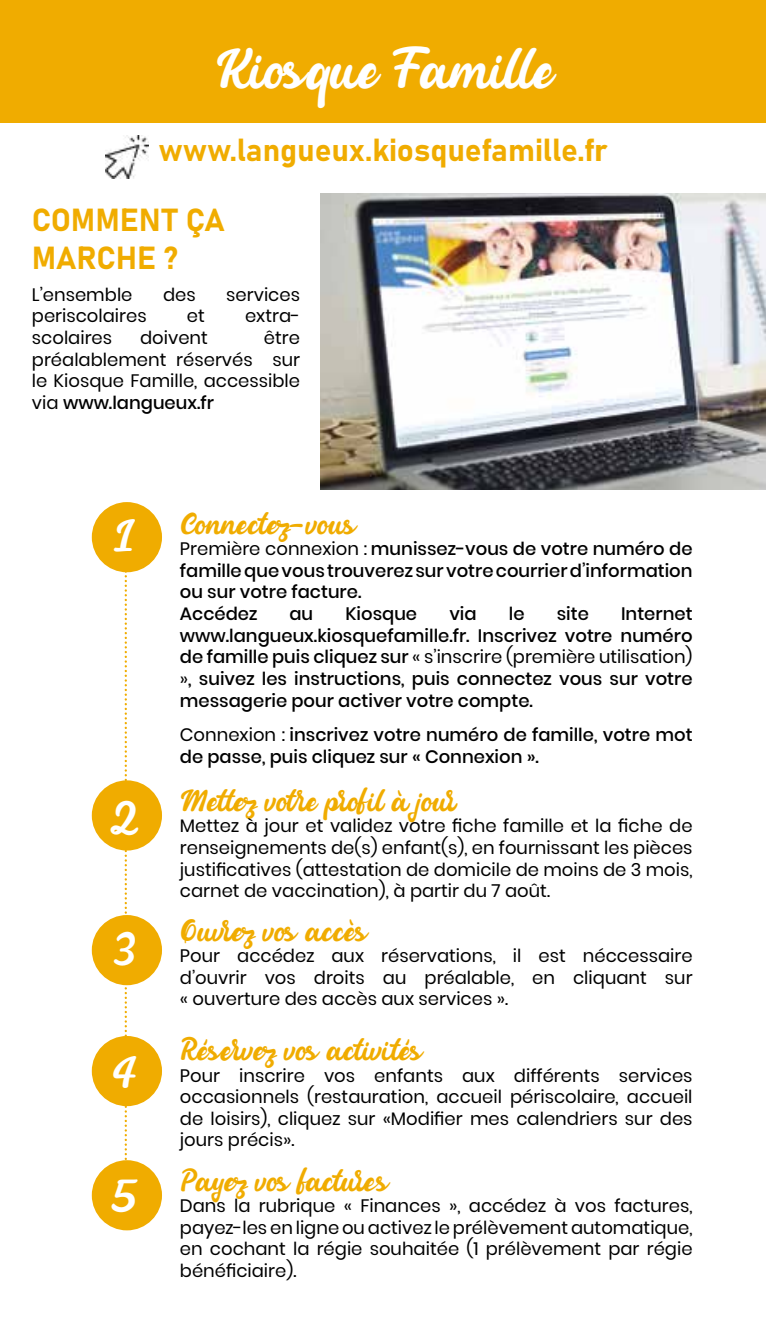
<style>
.page{position:relative;width:766px;height:1340px;background:#fff}
.page>*{position:absolute;margin:0;border:0;box-sizing:border-box;transform-origin:0 0}
.t1{font:49.5px "Sweet Chili";color:#fff}
.t2{font:39.38px "Sweet Chili";color:#fff}
.t3{font:31.5px/37.8px "Bahnschrift";color:#f0ac00}
.t4{font:27px "Sweet Chili";color:#f0ac00}
.t5{font:18px/21.6px "Poppins";color:#000;text-align:justify}
.t6{font:500 18px/21.6px "Poppins";color:#000}
.s1{font-weight:500}
.s2{font-weight:400}
</style>
<div class="page">
<div style="left:0;top:0;width:765px;height:122px;background:#f0ac00"></div>
<img style="left:320px;top:193px;width:445px;height:297px">
<img style="left:106px;top:136px;width:43px;height:42px">
<svg style="left:125px;top:572px;width:2px;height:588px"></svg>
<div style="left:92px;top:502px;width:70px;height:70px;background:#f0ac00;border-radius:50%"></div>
<div style="left:92px;top:780px;width:70px;height:70px;background:#f0ac00;border-radius:50%"></div>
<div style="left:92px;top:915px;width:70px;height:70px;background:#f0ac00;border-radius:50%"></div>
<div style="left:92px;top:1036px;width:70px;height:70px;background:#f0ac00;border-radius:50%"></div>
<div style="left:92px;top:1160px;width:70px;height:70px;background:#f0ac00;border-radius:50%"></div>
<h1 class="t1" style="left:215px;top:33px;width:337px">Kiosque Famille</h1>
<h3 class="t3" style="left:158px;top:128px;width:450px">www.langueux.kiosquefamille.fr</h3>
<h3 class="t3" style="left:32px;top:199px;width:194px">COMMENT ÇA<br>MARCHE ?</h3>
<p class="t5" style="left:32px;top:284px;width:102px">L’ensemble</p>
<p class="t5" style="left:163px;top:284px;width:34px">des</p>
<p class="t5" style="left:226px;top:284px;width:75px">services</p>
<p class="t5" style="left:32px;top:305px;width:116px">periscolaires</p>
<p class="t5" style="left:187px;top:305px;width:19px">et</p>
<p class="t5" style="left:245px;top:305px;width:57px">extra-</p>
<p class="t5" style="left:32px;top:327px;width:82px">scolaires</p>
<p class="t5" style="left:140px;top:327px;width:69px">doivent</p>
<p class="t5" style="left:32px;top:327px;width:269px;text-indent:232px">être préalablement réservés sur le Kiosque Famille, accessible via <span class="s1">www.langueux.fr</span></p>
<h2 class="t2" style="left:113px;top:506px;width:25px">1</h2>
<h2 class="t2" style="left:110px;top:789px;width:31px">2</h2>
<h2 class="t2" style="left:113px;top:921px;width:25px">3</h2>
<h2 class="t2" style="left:112px;top:1043px;width:27px">4</h2>
<h2 class="t2" style="left:110px;top:1166px;width:30px">5</h2>
<h3 class="t4" style="left:180px;top:503px;width:176px">Connectez-vous</h3>
<p class="t6" style="left:180px;top:538px;width:514px"><span class="s2">Première connexion :</span> munissez-vous de votre numéro de famille que vous trouverez sur votre courrier d’information ou sur votre facture.<br>Accédez</p>
<p class="t6" style="left:289px;top:603px;width:25px">au</p>
<p class="t6" style="left:345px;top:603px;width:73px">Kiosque</p>
<p class="t6" style="left:449px;top:603px;width:29px">via</p>
<p class="t6" style="left:508px;top:603px;width:17px">le</p>
<p class="t6" style="left:556px;top:603px;width:34px">site</p>
<p class="t6" style="left:180px;top:603px;width:514px;text-align:justify;text-indent:441px">Internet www.langueux.kiosquefamille.fr. Inscrivez votre numéro de famille puis cliquez sur <span class="s2">« s’inscrire (première utilisation) »</span>, suivez les instructions, puis connectez vous sur votre messagerie pour activer votre compte.</p>
<p class="t6" style="left:180px;top:724px;width:514px"><span class="s2">Connexion :</span> inscrivez votre numéro de famille, votre mot de passe, puis cliquez sur « Connexion ».</p>
<h3 class="t4" style="left:180px;top:780px;width:276px">Mettez votre profil à jour</h3>
<p class="t5" style="left:180px;top:815px;width:514px">Mettez à jour et validez votre fiche famille et la fiche de renseignements de(s) enfant(s), en fournissant les pièces justificatives (attestation de domicile de moins de 3 mois, carnet de vaccination), à partir du 7 août.</p>
<h3 class="t4" style="left:180px;top:910px;width:188px">Ouvrez vos accès</h3>
<p class="t5" style="left:180px;top:945px;width:514px">Pour accédez aux réservations, il est néccessaire d’ouvrir vos droits au préalable, en cliquant sur « ouverture des accès aux services ».</p>
<h3 class="t4" style="left:180px;top:1029px;width:243px">Réservez vos activités</h3>
<p class="t5" style="left:180px;top:1064px;width:514px">Pour inscrire vos enfants aux différents services occasionnels (restauration, accueil périscolaire, accueil de loisirs), cliquez sur «Modifier mes calendriers sur des jours précis».</p>
<h3 class="t4" style="left:180px;top:1160px;width:212px">Payez vos factures</h3>
<p class="t5" style="left:180px;top:1195px;width:514px">Dans la rubrique « Finances », accédez à vos factures, payez-les en ligne ou activez le prélèvement automatique, en cochant la régie souhaitée (1 prélèvement par régie bénéficiaire).</p>
</div>
